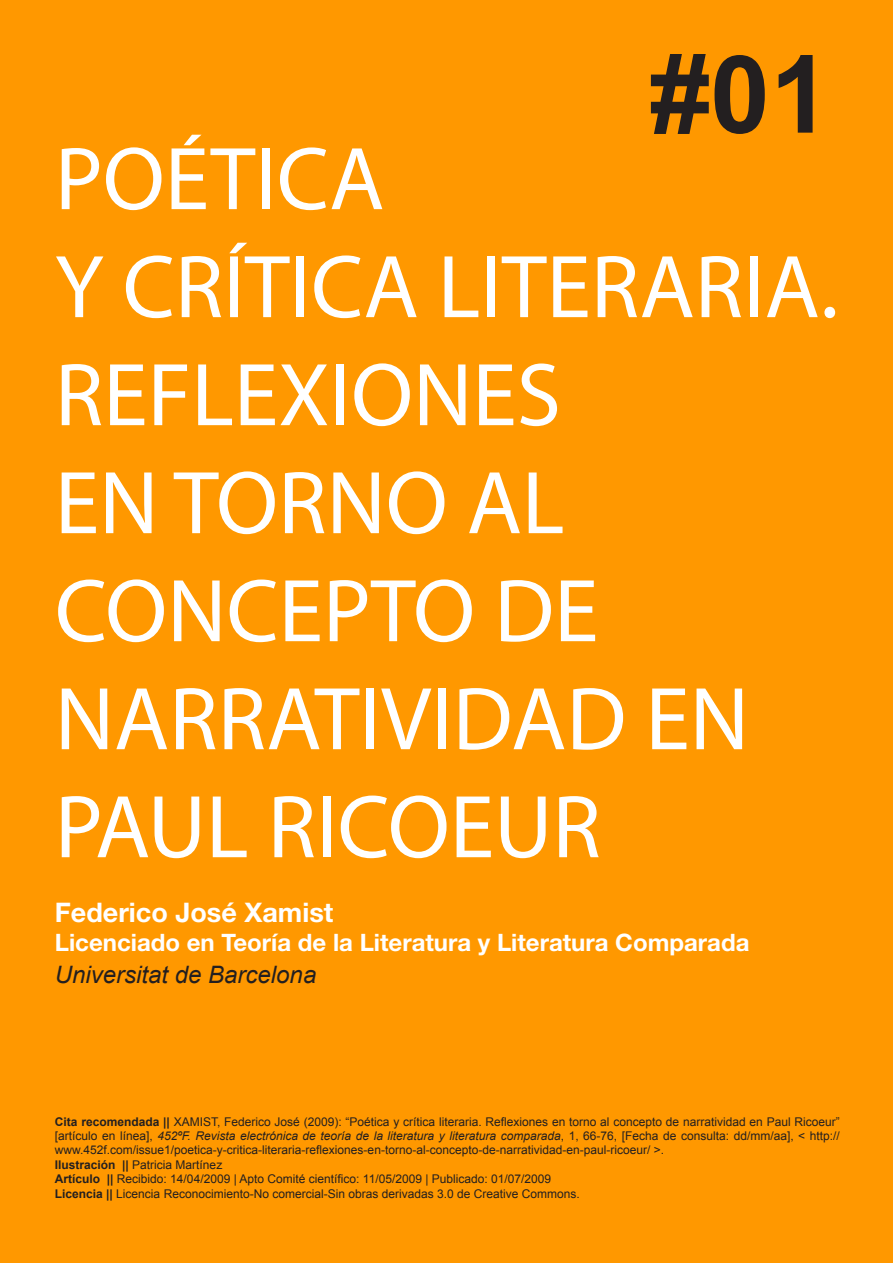
<style>
.page{position:relative;width:893px;height:1263px;background:#fff}
.page>*{position:absolute;margin:0;border:0;box-sizing:border-box;transform-origin:0 0}
.t1{font:700 108px "Arial";color:#231f20}
.t2{font:90px/108px "Myriad Pro";color:#fff}
.t3{font:700 27px "Helvetica Neue";color:#fff}
.t4{font:700 24px "Helvetica Neue";color:#fff}
.t5{font:italic 24px "Arial";color:#231f20}
.t6{font:12px/14.4px "Arial";color:#231f20;text-align:justify}
.s1{font-weight:700}
.s2{font-style:italic}
</style>
<div class="page">
<div style="left:2px;top:2px;width:889px;height:1259px;background:#ff9800"></div>
<p class="t1" style="left:650px;top:24px;width:182px">#01</p>
<p class="t2" style="left:55px;top:124px;width:331px">POÉTICA</p>
<p class="t2" style="left:55px;top:232px;width:785px">Y CRÍTICA LITERARIA.</p>
<p class="t2" style="left:55px;top:340px;width:695px">REFLEXIONES<br>EN TORNO AL<br>CONCEPTO DE<br>NARRATIVIDAD EN<br>PAUL RICOEUR</p>
<p class="t3" style="left:55px;top:896px;width:280px">Federico José Xamist</p>
<p class="t4" style="left:55px;top:927px;width:696px">Licenciado en Teoría de la Literatura y Literatura Comparada</p>
<p class="t5" style="left:55px;top:959px;width:263px">Universitat de Barcelona</p>
<p class="t6" style="left:55px;top:1114px;width:786px"><span class="s1">Cita recomendada ||</span> XAMIST, Federico José (2009): “Poética y crítica literaria. Reflexiones en torno al concepto de narratividad en Paul Ricoeur” [artículo en línea], <span class="s2">452ºF. Revista electrónica de teoría de la literatura y literatura comparada</span>, 1, 66-76, [Fecha de consulta: dd/mm/aa], &lt; http:// www.452f.com/issue1/poetica-y-critica-literaria-reflexiones-en-torno-al-concepto-de-narratividad-en-paul-ricoeur/ &gt;.</p>
<p class="t6" style="left:55px;top:1157px;width:169px"><span class="s1">Ilustración ||</span> Patricia Martínez</p>
<p class="t6" style="left:55px;top:1172px;width:498px"><span class="s1">Artículo ||</span> Recibido: 14/04/2009 | Apto Comité científico: 11/05/2009 | Publicado: 01/07/2009</p>
<p class="t6" style="left:55px;top:1186px;width:526px"><span class="s1">Licencia ||</span> Licencia Reconocimiento-No comercial-Sin obras derivadas 3.0 de Creative Commons.</p>
</div>
